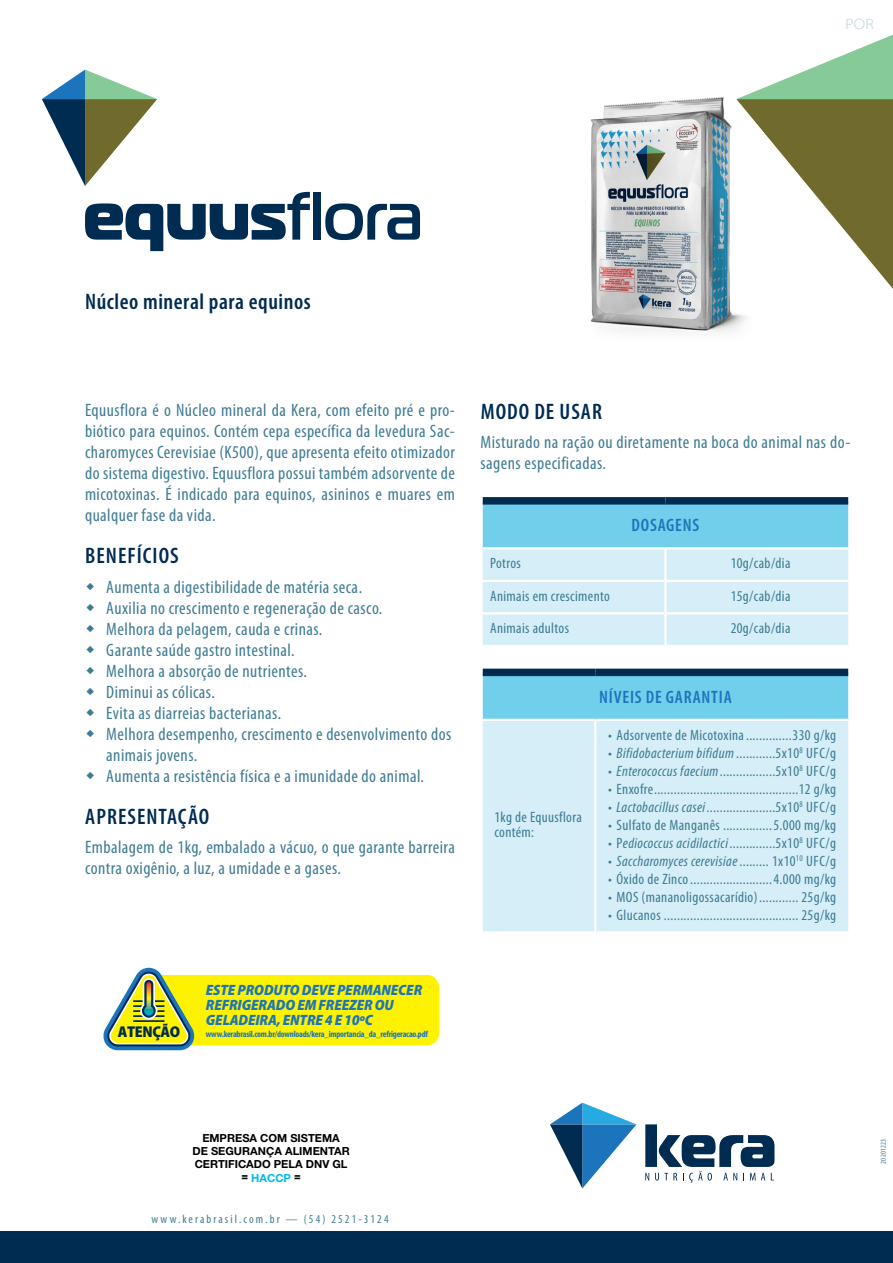
<style>
.page{position:relative;width:893px;height:1263px;background:#fff}
.page>*{position:absolute;margin:0;border:0;box-sizing:border-box;transform-origin:0 0}
.t1{font:600 condensed 22.5px "Myriad Pro";letter-spacing:.045em;color:#002c52}
.t2{font:600 condensed 22.5px "Myriad Pro";letter-spacing:.025em;color:#002c52}
.t3{font:condensed 18px/21px "Myriad Pro";letter-spacing:.025em;color:#3e7c94}
.t4{font:600 condensed 18px "Myriad Pro";letter-spacing:.045em;color:#1c75bc}
.t5{font:900 semi-condensed 15.75px "Myriad Pro";letter-spacing:-.025em;color:#002c52}
.t6{font:condensed 15px/15px "Myriad Pro";letter-spacing:.025em;color:#3e7c94}
.t7{font:italic 900 semi-condensed 15px/15px "Myriad Pro";letter-spacing:-.005em;color:#1c75bc}
.t8{font:italic condensed 15px "Myriad Pro";letter-spacing:.025em;color:#3e7c94}
.t9{font:300 semi-expanded 15px "Myriad Pro";color:#b8d0dc}
.t10{font:condensed 12px "Myriad Pro";letter-spacing:.175em;color:#3e7c94}
.t11{font:700 11.1px/13.4px "Helvetica Neue LT Std";color:#000;text-align:center}
.t12{font:700 condensed 9px "Myriad Pro";letter-spacing:-.025em;color:#1c75bc}
.t13{font:condensed 7.5px "Myriad Pro";letter-spacing:.025em;color:#3e7c94}
.s1{font-style:italic}
.s2{font-style:normal}
.s3{font-weight:800;font-stretch:expanded}
.s4{color:#00b9f1}
</style>
<div class="page">
<img style="left:590px;top:97px;width:156px;height:235px">
<div style="left:0;top:1231px;width:893px;height:32px;background:#002c52"></div>
<svg style="left:550px;top:1103px;width:86px;height:85px"></svg>
<svg style="left:645px;top:1124px;width:129px;height:59px"></svg>
<div style="left:482px;top:501px;width:367px;height:47px;background:#71cfeb"></div>
<div style="left:483px;top:549px;width:365px;height:96px;background:#d5eef7"></div>
<hr style="left:480px;top:497px;width:3px;height:51px;background:#fff">
<hr style="left:848px;top:497px;width:2px;height:51px;background:#fff">
<div style="left:483px;top:497px;width:182px;height:8px;background:#002c52"></div>
<div style="left:665px;top:497px;width:183px;height:8px;background:#002c52"></div>
<hr style="left:483px;top:547px;width:181px;height:2px;background:#fff">
<hr style="left:483px;top:580px;width:181px;height:2px;background:#fff">
<hr style="left:483px;top:612px;width:181px;height:2px;background:#fff">
<hr style="left:667px;top:547px;width:181px;height:2px;background:#fff">
<hr style="left:664px;top:547px;width:3px;height:34px;background:#fff">
<hr style="left:667px;top:580px;width:181px;height:2px;background:#fff">
<hr style="left:664px;top:581px;width:3px;height:32px;background:#fff">
<hr style="left:667px;top:612px;width:181px;height:2px;background:#fff">
<hr style="left:664px;top:613px;width:3px;height:34px;background:#fff">
<div style="left:482px;top:672px;width:367px;height:48px;background:#71cfeb"></div>
<div style="left:483px;top:721px;width:365px;height:210px;background:#d5eef7"></div>
<hr style="left:480px;top:669px;width:3px;height:51px;background:#fff">
<hr style="left:848px;top:669px;width:2px;height:51px;background:#fff">
<hr style="left:594px;top:719px;width:2px;height:214px;background:#fff">
<div style="left:483px;top:669px;width:112px;height:7px;background:#002c52"></div>
<div style="left:595px;top:669px;width:253px;height:7px;background:#002c52"></div>
<hr style="left:483px;top:719px;width:111px;height:2px;background:#fff">
<hr style="left:596px;top:719px;width:252px;height:2px;background:#fff">
<svg style="left:736px;top:35px;width:157px;height:254px"></svg>
<svg style="left:42px;top:70px;width:115px;height:116px"></svg>
<svg style="left:85px;top:192px;width:225px;height:59px"></svg>
<div style="left:313px;top:192px;width:8px;height:48px;background:#002c52"></div>
<svg style="left:325px;top:203px;width:95px;height:37px"></svg>
<div style="left:142px;top:975px;width:297px;height:70px;background:#fff200;border-radius:13px"></div>
<svg style="left:103px;top:967px;width:94px;height:84px"></svg>
<p class="t9" style="left:845px;top:16px;width:30px">POR</p>
<p class="t2" style="left:85px;top:289px;width:227px">NÚCLEO MINERAL PARA EQUINOS</p>
<p class="t3" style="left:85px;top:400px;width:371px;text-align:justify">Equusflora é o Núcleo mineral da Kera, com efeito pré e pro&shy;biótico para equinos. Contém cepa específica da levedura Sac&shy;charomyces Cerevisiae (K500), que apresenta efeito otimizador do sistema digestivo. Equusflora possui também adsorvente de micotoxinas. É indicado para equinos, asininos e muares em qualquer fase da vida.</p>
<p class="t1" style="left:85px;top:543px;width:95px">BENEFÍCIOS</p>
<p class="t3" style="left:106px;top:576px;width:346px">Aumenta a digestibilidade de matéria seca.<br>Auxilia no crescimento e regeneração de casco.<br>Melhora da pelagem, cauda e crinas.<br>Garante saúde gastro intestinal.<br>Melhora a absorção de nutrientes.<br>Diminui as cólicas.<br>Evita as diarreias bacterianas.<br>Melhora desempenho, crescimento e desenvolvimento dos animais jovens.<br>Aumenta a resistência física e a imunidade do animal.</p>
<p class="t1" style="left:85px;top:804px;width:126px">APRESENTAÇÃO</p>
<p class="t3" style="left:85px;top:837px;width:371px">Embalagem de 1kg, embalado a vácuo, o que garante barreira contra oxigênio, a luz, a umidade e a gases.</p>
<p class="t7" style="left:206px;top:982px;width:218px">ESTE PRODUTO DEVE PERMANECER<br>REFRIGERADO EM FREEZER OU<br>GELADEIRA, ENTRE 4 E 10ºC</p>
<p class="t5" style="left:118px;top:1023px;width:64px">ATENÇÃO</p>
<p class="t12" style="left:206px;top:1029px;width:224px">www.kerabrasil.com.br/downloads/kera_importancia_da_refrigeracao.pdf</p>
<p class="t1" style="left:481px;top:399px;width:123px">MODO DE USAR</p>
<p class="t3" style="left:480px;top:432px;width:371px">Misturado na ração ou diretamente na boca do animal nas do&shy;sagens especificadas.</p>
<p class="t4" style="left:632px;top:515px;width:69px">DOSAGENS</p>
<p class="t6" style="left:490px;top:556px;width:32px">Potros</p>
<p class="t6" style="left:731px;top:556px;width:61px">10g/cab/dia</p>
<p class="t6" style="left:490px;top:588px;width:121px">Animais em crescimento</p>
<p class="t6" style="left:731px;top:588px;width:61px">15g/cab/dia</p>
<p class="t6" style="left:490px;top:621px;width:80px">Animais adultos</p>
<p class="t6" style="left:731px;top:621px;width:61px">20g/cab/dia</p>
<p class="t6" style="left:494px;top:810px;width:89px">1kg de Equusflora contém:</p>
<p class="t4" style="left:599px;top:687px;width:133px">NÍVEIS DE GARANTIA</p>
<p class="t6" style="left:608px;top:727px;width:229px">• Adsorvente de Micotoxina..............330 g/kg</p>
<p class="t6" style="left:608px;top:745px;width:229px">• <span class="s1">Bifidobacterium bifidum</span> ............5x10<sup>8</sup> ufc/g</p>
<p class="t6" style="left:608px;top:763px;width:229px">• <span class="s1">Enterococcus faecium</span>.................5x10<sup>8</sup> ufc/g</p>
<p class="t6" style="left:608px;top:781px;width:230px">• Enxofre............................................12 g/kg</p>
<p class="t6" style="left:608px;top:799px;width:229px">• <span class="s1">Lactobacillus casei</span>.....................5x10<sup>8</sup> ufc/g</p>
<p class="t6" style="left:608px;top:817px;width:230px">• Sulfato de Manganês ...............5.000 mg/kg</p>
<p class="t6" style="left:608px;top:835px;width:229px">• P<span class="s1">ediococcus acidilactici</span>..............5x10<sup>8</sup> ufc/g</p>
<p class="t8" style="left:608px;top:853px;width:229px"><span class="s2">•</span> Saccharomyces cerevisiae<span class="s2">......... 1x10</span><sup>10</sup> <span class="s2">ufc/g</span></p>
<p class="t6" style="left:608px;top:871px;width:230px">• Óxido de Zinco.........................4.000 mg/kg</p>
<p class="t6" style="left:608px;top:889px;width:230px">• MOS (mananoligossacarídio)............ 25g/kg</p>
<p class="t6" style="left:608px;top:907px;width:230px">• Glucanos ......................................... 25g/kg</p>
<p class="t11" style="left:192px;top:1130px;width:159px">EMPRESA COM SISTEMA<br>DE SEGURANÇA ALIMENTAR<br>CERTIFICADO PELA DNV GL <span class="s3">=</span> <span class="s4">HACCP</span> <span class="s3">=</span></p>
<p class="t10" style="left:151px;top:1212px;width:239px">www.kerabrasil.com.br — (54) 2521-3124</p>
<p class="t13" style="left:879px;top:1163px;width:26px;rotate:-90deg">20201223</p>
</div>
